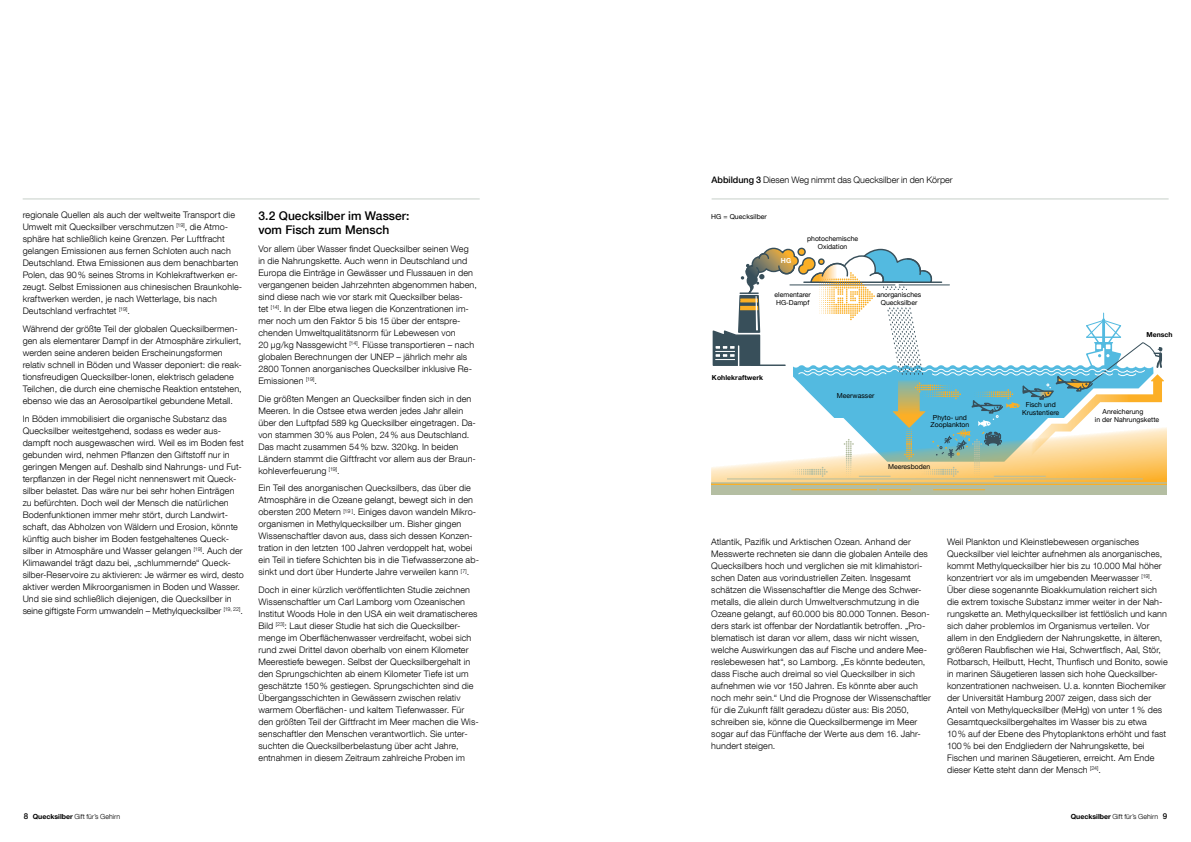
<style>
.page{position:relative;width:1191px;height:842px;background:#fff}
.page>*{position:absolute;margin:0;border:0;box-sizing:border-box;transform-origin:0 0}
.t1{font:500 12px/14px "Helvetica Neue LT Com";color:#000}
.t2{font:300 9px/12px "Helvetica Neue LT Com";letter-spacing:.01em;color:#000}
.t3{font:300 7px "Helvetica Neue LT Com";color:#000}
.t4{font:6.9px/7.7px "Helvetica Neue";color:#000;text-align:center}
.t5{font:700 6.9px "Helvetica Neue";letter-spacing:.01em;color:#000}
.t6{font:700 6.9px "Helvetica Neue";color:#fff}
.s1{font-weight:500}
.s2{font-weight:500;font-size:8px}
.s3{font-weight:700}
</style>
<div class="page">
<hr style="left:23px;top:198px;width:457px;height:1px;background:#c6cfc8">
<hr style="left:711px;top:198px;width:457px;height:1px;background:#c6cfc8">
<hr style="left:711px;top:483px;width:456px;height:3px;background:#fbaf25">
<div style="left:711px;top:486px;width:456px;height:9px;background:#b4bea2"></div>
<hr style="left:711px;top:482px;width:456px;height:2px;background:#b4bea2">
<hr style="left:791px;top:489px;width:85px;height:1px;background:#fbaf25">
<hr style="left:933px;top:489px;width:51px;height:1px;background:#fbaf25">
<hr style="left:879px;top:489px;width:31px;height:1px;background:#fbaf25">
<svg style="left:711px;top:247px;width:456px;height:236px"></svg>
<svg style="left:1015px;top:374px;width:149px;height:88px"></svg>
<hr style="left:751px;top:364px;width:34px;height:2px;background:#384f5a">
<div style="left:877px;top:291px;width:33px;height:7px;background:#fff"></div>
<div style="left:879px;top:298px;width:31px;height:9px;background:#fff"></div>
<p class="t2" style="left:23px;top:208px;width:221px">regionale Quellen als auch der weltweite Transport die Umwelt mit Quecksilber verschmutzen <sup>[19]</sup>, die Atmo&shy;sphäre hat schließlich keine Grenzen. Per Luftfracht gelangen Emissionen aus fernen Schloten auch nach Deutschland. Etwa Emissionen aus dem benachbarten Polen, das 90% seines Stroms in Kohlekraftwerken er&shy;zeugt. Selbst Emissionen aus chinesischen Braunkohle&shy;kraftwerken werden, je nach Wetterlage, bis nach Deutschland verfrachtet <sup>[19]</sup>.</p>
<p class="t2" style="left:23px;top:322px;width:221px">Während der größte Teil der globalen Quecksilbermen&shy;gen als elementarer Dampf in der Atmosphäre zirkuliert, werden seine anderen beiden Erscheinungsformen relativ schnell in Böden und Wasser deponiert: die reak&shy;tionsfreudigen Quecksilber-Ionen, elektrisch geladene Teilchen, die durch eine chemische Reaktion entstehen, ebenso wie das an Aerosolpartikel gebundene Metall.</p>
<p class="t2" style="left:23px;top:412px;width:223px">In Böden immobilisiert die organische Substanz das Quecksilber weitestgehend, sodass es weder aus&shy;dampft noch ausgewaschen wird. Weil es im Boden fest gebunden wird, nehmen Pflanzen den Giftstoff nur in geringen Mengen auf. Deshalb sind Nahrungs- und Fut&shy;terpflanzen in der Regel nicht nennenswert mit Queck&shy;silber belastet. Das wäre nur bei sehr hohen Einträgen zu befürchten. Doch weil der Mensch die natürlichen Bodenfunktionen immer mehr stört, durch Landwirt&shy;schaft, das Abholzen von Wäldern und Erosion, könnte künftig auch bisher im Boden festgehaltenes Queck&shy;silber in Atmosphäre und Wasser gelangen <sup>[19]</sup>. Auch der Klimawandel trägt dazu bei, „schlummernde“ Queck&shy;silber-Reservoire zu aktivieren: Je wärmer es wird, desto aktiver werden Mikroorganismen in Boden und Wasser.<br>Und sie sind schließlich diejenigen, die Quecksilber in seine giftigste Form umwandeln – Methylquecksilber <sup>[19,</sup> <sup>22]</sup>.</p>
<h1 class="t1" style="left:258px;top:208px;width:153px">3.2 Quecksilber im Wasser: vom Fisch zum Mensch</h1>
<p class="t2" style="left:258px;top:242px;width:220px">Vor allem über Wasser findet Quecksilber seinen Weg in die Nahrungskette. Auch wenn in Deutschland und Europa die Einträge in Gewässer und Flussauen in den vergangenen beiden Jahrzehnten abgenommen haben, sind diese nach wie vor stark mit Quecksilber belas-<br>tet <sup>[14]</sup>. In der Elbe etwa liegen die Konzentrationen im&shy;mer noch um den Faktor 5 bis 15 über der entspre&shy;chenden Umweltqualitätsnorm für Lebewesen von<br>20 µg/kg Nassgewicht <sup>[14]</sup>. Flüsse transportieren – nach globalen Berechnungen der UNEP – jährlich mehr als 2800 Tonnen anorganisches Quecksilber inklusive Re-Emissionen <sup>[19]</sup>.</p>
<p class="t2" style="left:258px;top:392px;width:219px">Die größten Mengen an Quecksilber finden sich in den Meeren. In die Ostsee etwa werden jedes Jahr allein über den Luftpfad 589 kg Quecksilber eingetragen. Da&shy;von stammen 30% aus Polen, 24% aus Deutschland.<br>Das macht zusammen 54% bzw. 320kg. In beiden Ländern stammt die Giftfracht vor allem aus der Braun&shy;kohleverfeuerung <sup>[19]</sup>.</p>
<p class="t2" style="left:258px;top:482px;width:222px">Ein Teil des anorganischen Quecksilbers, das über die Atmosphäre in die Ozeane gelangt, bewegt sich in den obersten 200 Metern <sup>[19</sup> <sup>]</sup>. Einiges davon wandeln Mikro&shy;organismen in Methylquecksilber um. Bisher gingen Wissenschaftler davon aus, dass sich dessen Konzen&shy;tration in den letzten 100 Jahren verdoppelt hat, wobei ein Teil in tiefere Schichten bis in die Tiefwasserzone ab&shy;sinkt und dort über Hunderte Jahre verweilen kann <sup>[7]</sup>.</p>
<p class="t2" style="left:258px;top:584px;width:222px">Doch in einer kürzlich veröffentlichten Studie zeichnen Wissenschaftler um Carl Lamborg vom Ozeanischen Institut Woods Hole in den USA ein weit dramatischeres Bild <sup>[23]</sup>: Laut dieser Studie hat sich die Quecksilber&shy;menge im Oberflächenwasser verdreifacht, wobei sich rund zwei Drittel davon oberhalb von einem Kilometer Meerestiefe bewegen. Selbst der Quecksilbergehalt in den Sprungschichten ab einem Kilometer Tiefe ist um geschätzte 150% gestiegen. Sprungschichten sind die Übergangsschichten in Gewässern zwischen relativ warmem Oberflächen- und kaltem Tiefenwasser. Für den größten Teil der Giftfracht im Meer machen die Wis&shy;senschaftler den Menschen verantwortlich. Sie unter&shy;suchten die Quecksilberbelastung über acht Jahre, entnahmen in diesem Zeitraum zahlreiche Proben im</p>
<p class="t2" style="left:711px;top:173px;width:243px"><span class="s1">Abbildung 3</span> Diesen Weg nimmt das Quecksilber in den Körper</p>
<p class="t4" style="left:711px;top:213px;width:57px">HG = Quecksilber</p>
<p class="t6" style="left:781px;top:256px;width:12px">HG</p>
<p class="t4" style="left:807px;top:234px;width:53px">photochemische<br>Oxidation</p>
<p class="t4" style="left:774px;top:290px;width:38px;text-align:left">elementarer<br>HG-Dampf</p>
<p class="t4" style="left:876px;top:290px;width:46px">anorganisches<br>Quecksilber</p>
<p class="t5" style="left:712px;top:374px;width:53px">Kohlekraftwerk</p>
<p class="t4" style="left:837px;top:391px;width:39px">Meerwasser</p>
<p class="t4" style="left:930px;top:413px;width:40px">Phyto- und<br>Zooplankton</p>
<p class="t4" style="left:888px;top:463px;width:44px">Meeresboden</p>
<p class="t4" style="left:1022px;top:401px;width:38px">Fisch und<br>Krustentiere</p>
<p class="t5" style="left:1146px;top:330px;width:27px">Mensch</p>
<p class="t4" style="left:1095px;top:408px;width:66px;text-align:left;text-indent:8px">Anreicherung<br>in der Nahrungskette</p>
<p class="t2" style="left:711px;top:535px;width:221px">Atlantik, Pazifik und Arktischen Ozean. Anhand der Messwerte rechneten sie dann die globalen Anteile des Quecksilbers hoch und verglichen sie mit klimahistori&shy;schen Daten aus vorindustriellen Zeiten. Insgesamt schätzen die Wissenschaftler die Menge des Schwer&shy;metalls, die allein durch Umweltverschmutzung in die Ozeane gelangt, auf 60.000 bis 80.000 Tonnen. Beson&shy;ders stark ist offenbar der Nordatlantik betroffen. „Pro&shy;blematisch ist daran vor allem, dass wir nicht wissen, welche Auswirkungen das auf Fische und andere Mee&shy;reslebewesen hat“, so Lamborg. „Es könnte bedeuten, dass Fische auch dreimal so viel Quecksilber in sich aufnehmen wie vor 150 Jahren. Es könnte aber auch noch mehr sein.“ Und die Prognose der Wissenschaftler für die Zukunft fällt geradezu düster aus: Bis 2050, schreiben sie, könne die Quecksilbermenge im Meer sogar auf das Fünffache der Werte aus dem 16. Jahr&shy;hundert steigen.</p>
<p class="t2" style="left:947px;top:535px;width:222px">Weil Plankton und Kleinstlebewesen organisches Quecksilber viel leichter aufnehmen als anorganisches, kommt Methylquecksilber hier bis zu 10.000 Mal höher konzentriert vor als im umgebenden Meerwasser <sup>[19]</sup>.<br>Über diese sogenannte Bioakkumulation reichert sich die extrem toxische Substanz immer weiter in der Nah&shy;rungskette an. Methylquecksilber ist fettlöslich und kann sich daher problemlos im Organismus verteilen. Vor allem in den Endgliedern der Nahrungskette, in älteren, größeren Raubfischen wie Hai, Schwertfisch, Aal, Stör, Rotbarsch, Heilbutt, Hecht, Thunfisch und Bonito, sowie in marinen Säugetieren lassen sich hohe Quecksilber&shy;konzentrationen nachweisen. U.a. konnten Biochemiker der Universität Hamburg 2007 zeigen, dass sich der Anteil von Methylquecksilber (MeHg) von unter 1% des Gesamtquecksilbergehaltes im Wasser bis zu etwa 10% auf der Ebene des Phytoplanktons erhöht und fast 100% bei den Endgliedern der Nahrungskette, bei Fischen und marinen Säugetieren, erreicht. Am Ende dieser Kette steht dann der Mensch <sup>[24]</sup>.</p>
<p class="t3" style="left:24px;top:812px;width:98px"><span class="s2">8</span> <span class="s3">Quecksilber</span> Gift für’s Gehirn</p>
<p class="t3" style="left:1070px;top:812px;width:98px"><span class="s3">Quecksilber</span> Gift für’s Gehirn <span class="s2">9</span></p>
</div>
